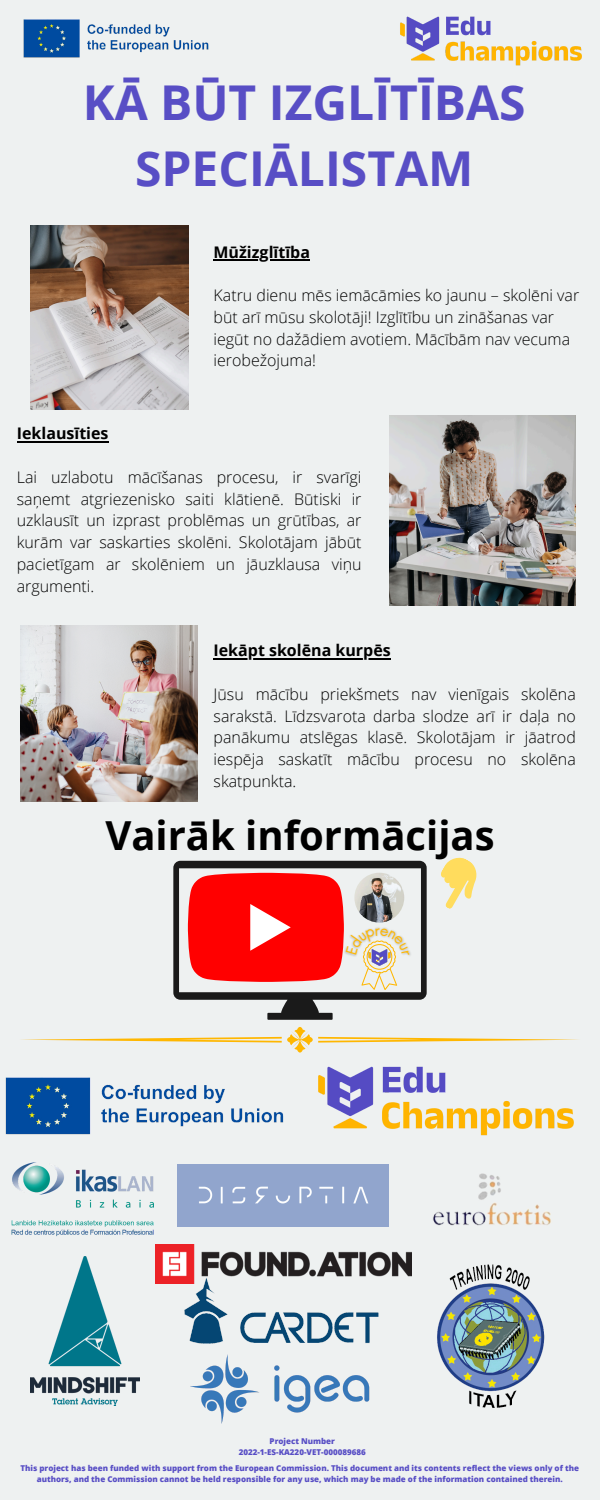
<style>
.page{position:relative;width:600px;height:1500px;background:#eef1f1}
.page>*{position:absolute;margin:0;border:0;box-sizing:border-box;transform-origin:0 0}
.t1{font:700 48px/66.8px "Open Sans";color:#584ec5;text-align:center}
.t2{font:700 40px "Open Sans";color:#000}
.t3{font:300 16px/21.8px "Open Sans";color:#000;text-align:justify}
.t4{font:700 16px "Open Sans";color:#000}
.t5{font:800 8px/10.7px "Open Sans";color:#584ec5;text-align:center}
</style>
<div class="page">
<svg style="left:173px;top:861px;width:254px;height:159px"></svg>
<svg style="left:441px;top:857px;width:36px;height:52px"></svg>
<img style="left:5px;top:1077px;width:279px;height:58px">
<img style="left:318px;top:1066px;width:256px;height:70px">
<img style="left:400px;top:16px;width:182px;height:50px">
<img style="left:12px;top:1162px;width:141px;height:74px">
<img style="left:31px;top:1256px;width:108px;height:149px">
<img style="left:181px;top:1283px;width:198px;height:61px">
<img style="left:411px;top:1251px;width:134px;height:157px">
<img style="left:155px;top:1244px;width:256px;height:39px">
<div style="left:177px;top:1164px;width:212px;height:62px;background:#91a5cd"></div>
<img style="left:433px;top:1173px;width:118px;height:53px">
<img style="left:190px;top:1354px;width:180px;height:70px">
<img style="left:23px;top:19px;width:186px;height:39px">
<svg style="left:21px;top:1027px;width:558px;height:25px"></svg>
<img style="left:31px;top:225px;width:157px;height:185px">
<img style="left:389px;top:416px;width:187px;height:190px">
<img style="left:21px;top:626px;width:177px;height:175px">
<hr style="left:214px;top:259px;width:96px;height:2px;background:#000">
<hr style="left:17px;top:441px;width:92px;height:1px;background:#000">
<hr style="left:214px;top:658px;width:177px;height:1px;background:#000">
<img style="left:410px;top:922px;width:6px;height:39px">
<svg style="left:188px;top:873px;width:222px;height:117px"></svg>
<h5 class="t1" style="left:83px;top:68px;width:444px">KĀ BŪT IZGLĪTĪBAS<br>SPECIĀLISTAM</h5>
<p class="t4" style="left:214px;top:241px;width:98px">Mūžizglītība</p>
<p class="t3" style="left:214px;top:284px;width:367px;text-align:left">Katru dienu mēs iemācāmies ko jaunu – skolēni var būt arī mūsu skolotāji! Izglītību un zināšanas var iegūt no dažādiem avotiem. Mācībām nav vecuma ierobežojuma!</p>
<p class="t4" style="left:17px;top:422px;width:93px">Ieklausīties</p>
<p class="t3" style="left:17px;top:466px;width:346px">Lai uzlabotu mācīšanas procesu, ir svarīgi saņemt atgriezenisko saiti klātienē. Būtiski ir uzklausīt un izprast problēmas un grūtības, ar kurām var saskarties skolēni. Skolotājam jābūt pacietīgam ar skolēniem un jāuzklausa viņu argumenti.</p>
<p class="t4" style="left:214px;top:639px;width:179px">Iekāpt skolēna kurpēs</p>
<p class="t3" style="left:214px;top:683px;width:364px">Jūsu mācību priekšmets nav vienīgais skolēna sarakstā. Līdzsvarota darba slodze arī ir daļa no panākumu atslēgas klasē. Skolotājam ir jāatrod iespēja saskatīt mācību procesu no skolēna skatpunkta.</p>
<h2 class="t2" style="left:105px;top:807px;width:391px">Vairāk informācijas</h2>
<p class="t5" style="left:239px;top:1436px;width:129px">Project Number<br>2022-1-ES-KA220-VET-000089686</p>
<p class="t5" style="left:20px;top:1463px;width:560px">This project has been funded with support from the European Commission. This document and its contents reflect the views only of the authors, and the Commission cannot be held responsible for any use, which may be made of the information contained therein.</p>
</div>
